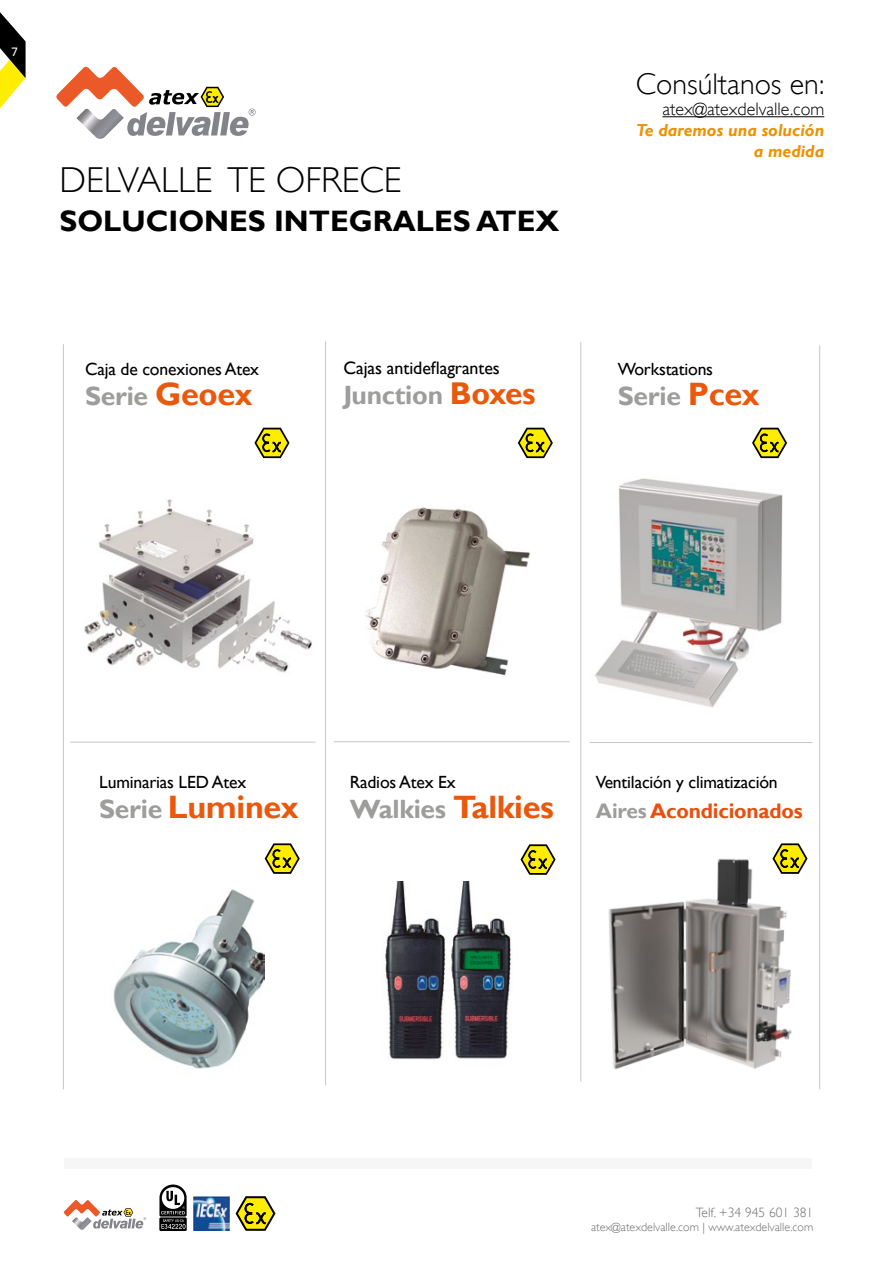
<style>
.page{position:relative;width:893px;height:1263px;background:#fff}
.page>*{position:absolute;margin:0;border:0;box-sizing:border-box;transform-origin:0 0}
.t1{font:300 36px "Gill Sans";color:#000}
.t2{font:700 32.4px "Gill Sans";letter-spacing:-.01em;color:#ea580c}
.t3{font:300 30px "Gill Sans";color:#000}
.t4{font:700 29.55px "Gill Sans";color:#000}
.t5{font:700 26.4px "Gill Sans";letter-spacing:-.01em;color:#9d9d9c}
.t6{font:700 21px "Gill Sans";letter-spacing:-.01em;color:#e94e0f}
.t7{font:18px "Gill Sans";letter-spacing:-.005em;color:#000}
.t8{font:300 18px "Gill Sans";color:#000}
.t9{font:17.7px "Gill Sans";letter-spacing:-.01em;color:#000}
.t10{font:italic 700 17.4px/20.9px "Gill Sans";color:#ee9100;text-align:right}
.t11{font:300 13.5px "Gill Sans";color:#706f6f}
.t12{font:13.5px "Calibri";color:#fff}
.t13{font:300 12px "Gill Sans";color:#706f6f}
.s1{font-size:32.4px;color:#ea580c}
.s2{font-size:31.5px;color:#ea580c}
.s3{font-size:26.4px;color:#9d9d9c}
.s4{color:#9d9d9c}
</style>
<div class="page">
<div style="left:64px;top:1159px;width:747px;height:10px;background:#f6f6f6"></div>
<svg style="left:0;top:12px;width:26px;height:96px"></svg>
<svg style="left:63px;top:1200px;width:83px;height:28px"></svg>
<svg style="left:236px;top:1196px;width:39px;height:35px"></svg>
<img style="left:194px;top:1197px;width:35px;height:34px">
<svg style="left:159px;top:1184px;width:28px;height:47px"></svg>
<img style="left:84px;top:499px;width:228px;height:174px">
<svg style="left:254px;top:427px;width:35px;height:31px"></svg>
<img style="left:595px;top:478px;width:188px;height:230px">
<svg style="left:752px;top:427px;width:35px;height:31px"></svg>
<img style="left:365px;top:507px;width:166px;height:169px">
<svg style="left:518px;top:427px;width:35px;height:31px"></svg>
<hr style="left:580px;top:342px;width:1px;height:739px;background:#c6c6c6">
<hr style="left:325px;top:341px;width:1px;height:744px;background:#c6c6c6">
<hr style="left:70px;top:742px;width:245px;height:1px;background:#c6c6c6">
<hr style="left:334px;top:741px;width:236px;height:1px;background:#c6c6c6">
<img style="left:385px;top:881px;width:127px;height:179px">
<svg style="left:520px;top:844px;width:36px;height:31px"></svg>
<img style="left:113px;top:889px;width:152px;height:180px">
<svg style="left:265px;top:843px;width:35px;height:31px"></svg>
<hr style="left:589px;top:742px;width:223px;height:1px;background:#c6c6c6">
<svg style="left:780px;top:843px;width:20px;height:2px"></svg>
<img style="left:608px;top:845px;width:200px;height:225px">
<img style="left:95px;top:136px;width:11px;height:3px">
<svg style="left:56px;top:66px;width:200px;height:70px"></svg>
<hr style="left:662px;top:116px;width:162px;height:1px;background:#000">
<hr style="left:819px;top:345px;width:1px;height:744px;background:#c6c6c6">
<hr style="left:63px;top:344px;width:1px;height:745px;background:#c6c6c6">
<p class="t12" style="left:11px;top:43px;width:8px">7</p>
<h1 class="t1" style="left:60px;top:159px;width:343px">DELVALLE TE OFRECE</h1>
<h3 class="t4" style="left:60px;top:203px;width:501px">SOLUCION ES INTEGRALES ATEX</h3>
<p class="t9" style="left:85px;top:359px;width:176px">Caja de conexiones Atex</p>
<h3 class="t5" style="left:85px;top:380px;width:169px">Serie <span class="s1">Geoex</span></h3>
<p class="t7" style="left:343px;top:358px;width:158px">Cajas antideflagrantes</p>
<h3 class="t5" style="left:343px;top:379px;width:194px">Junction <span class="s2">Boxes</span></h3>
<h3 class="t3" style="left:636px;top:66px;width:190px">Consúltanos en:</h3>
<p class="t8" style="left:662px;top:99px;width:163px">atex@atexdelvalle.com</p>
<p class="t10" style="left:636px;top:120px;width:190px">Te daremos una solución a medida</p>
<p class="t9" style="left:618px;top:359px;width:97px">Workstations</p>
<h3 class="t5" style="left:618px;top:380px;width:143px">Serie <span class="s1">Pcex</span></h3>
<p class="t9" style="left:99px;top:772px;width:90px">Luminarias LED</p>
<p class="t9" style="left:212px;top:772px;width:36px">Atex</p>
<h2 class="t2" style="left:99px;top:787px;width:201px"><span class="s3">Serie</span> Luminex</h2>
<p class="t9" style="left:350px;top:772px;width:107px">Radios Atex Ex</p>
<h3 class="t5" style="left:350px;top:793px;width:206px">Walkies <span class="s1">Talkies</span></h3>
<p class="t9" style="left:596px;top:772px;width:183px">Ventilación y climatización</p>
<p class="t6" style="left:596px;top:798px;width:208px"><span class="s4">Aires</span> Acondicionados</p>
<p class="t11" style="left:696px;top:1205px;width:119px">Telf. +34 945 601 381</p>
<p class="t13" style="left:591px;top:1220px;width:224px">atex@atexdelvalle.com | www.atexdelvalle.com</p>
</div>
